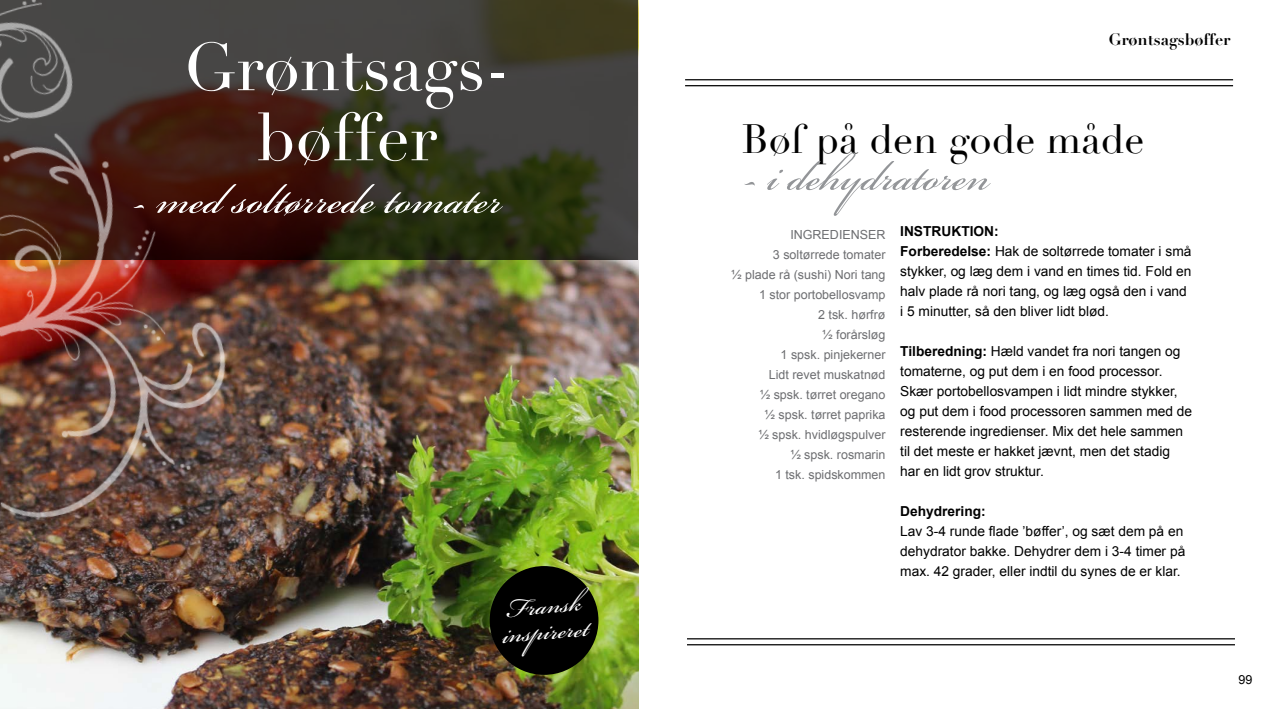
<style>
.page{position:relative;width:1276px;height:709px;background:#fff}
.page>*{position:absolute;margin:0;border:0;box-sizing:border-box;transform-origin:0 0}
.t1{font:66.25px/70px "Didot";color:#fff;text-align:center}
.t2{font:65px "Bickham Script Pro";color:#fff}
.t3{font:65px "Bickham Script Pro";color:#939598}
.t4{font:40px "Didot";color:#000}
.t5{font:38.75px "Bickham Script Pro";color:#fff}
.t6{font:700 16.25px "Didot";color:#000}
.t7{font:13.75px/20px "Arial";color:#000}
.t8{font:700 13.75px "Arial";color:#000}
.t9{font:12.5px/20px "Arial";color:#6d6e71;text-align:right}
.t10{font:12.5px "Arial";color:#000}
.s1{font-weight:700}
</style>
<div class="page">
<img style="left:392px;top:259px;width:246px;height:450px">
<svg style="left:392px;top:0;width:246px;height:259px;background:#393b2b"></svg>
<img style="left:0;top:0;width:392px;height:709px">
<div style="left:490px;top:566px;width:108px;height:109px;background:#000;border-radius:50%"></div>
<hr style="left:685px;top:79px;width:548px;height:1px;background:#000">
<hr style="left:685px;top:85px;width:548px;height:1px;background:#000">
<hr style="left:687px;top:638px;width:548px;height:1px;background:#000">
<hr style="left:687px;top:644px;width:548px;height:1px;background:#000">
<h1 class="t1" style="left:183px;top:34px;width:328px">Grøntsags&shy;bøffer</h1>
<h2 class="t2" style="left:131px;top:152px;width:372px">- med soltørrede tomater</h2>
<h3 class="t5" style="left:503px;top:581px;width:78px;rotate:-5deg">Fransk</h3>
<h3 class="t5" style="left:500px;top:607px;width:88px;rotate:-5deg">inspireret</h3>
<p class="t6" style="left:1108px;top:29px;width:123px">Grøntsagsbøffer</p>
<h3 class="t4" style="left:742px;top:115px;width:404px">Bøf på den gode måde</h3>
<h2 class="t3" style="left:742px;top:129px;width:249px">- i dehydratoren</h2>
<p class="t9" style="left:731px;top:224px;width:156px">INGREDIENSER<br>3 soltørrede tomater<br>½ plade rå (sushi) Nori tang<br>1 stor portobellosvamp<br>2 tsk. hørfrø<br>½ forårsløg<br>1 spsk. pinjekerner<br>Lidt revet muskatnød<br>½ spsk. tørret oregano<br>½ spsk. tørret paprika<br>½ spsk. hvidløgspulver<br>½ spsk. rosmarin<br>1 tsk. spidskommen</p>
<p class="t7" style="left:900px;top:221px;width:293px"><span class="s1">INSTRUKTION:<br>Forberedelse:</span> Hak de soltørrede tomater i små stykker, og læg dem i vand en times tid. Fold en halv plade rå nori tang, og læg også den i vand i 5 minutter, så den bliver lidt blød.</p>
<p class="t7" style="left:900px;top:341px;width:293px"><span class="s1">Tilberedning:</span> Hæld vandet fra nori tangen og tomaterne, og put dem i en food processor.<br>Skær portobellosvampen i lidt mindre stykker, og put dem i food processoren sammen med de resterende ingredienser. Mix det hele sammen til det meste er hakket jævnt, men det stadig har en lidt grov struktur.</p>
<p class="t8" style="left:900px;top:502px;width:87px">Dehydrering:</p>
<p class="t7" style="left:900px;top:521px;width:287px">Lav 3-4 runde flade ’bøffer’, og sæt dem på en dehydrator bakke. Dehydrer dem i 3-4 timer på max. 42 grader, eller indtil du synes de er klar.</p>
<p class="t10" style="left:1238px;top:672px;width:15px">99</p>
</div>
